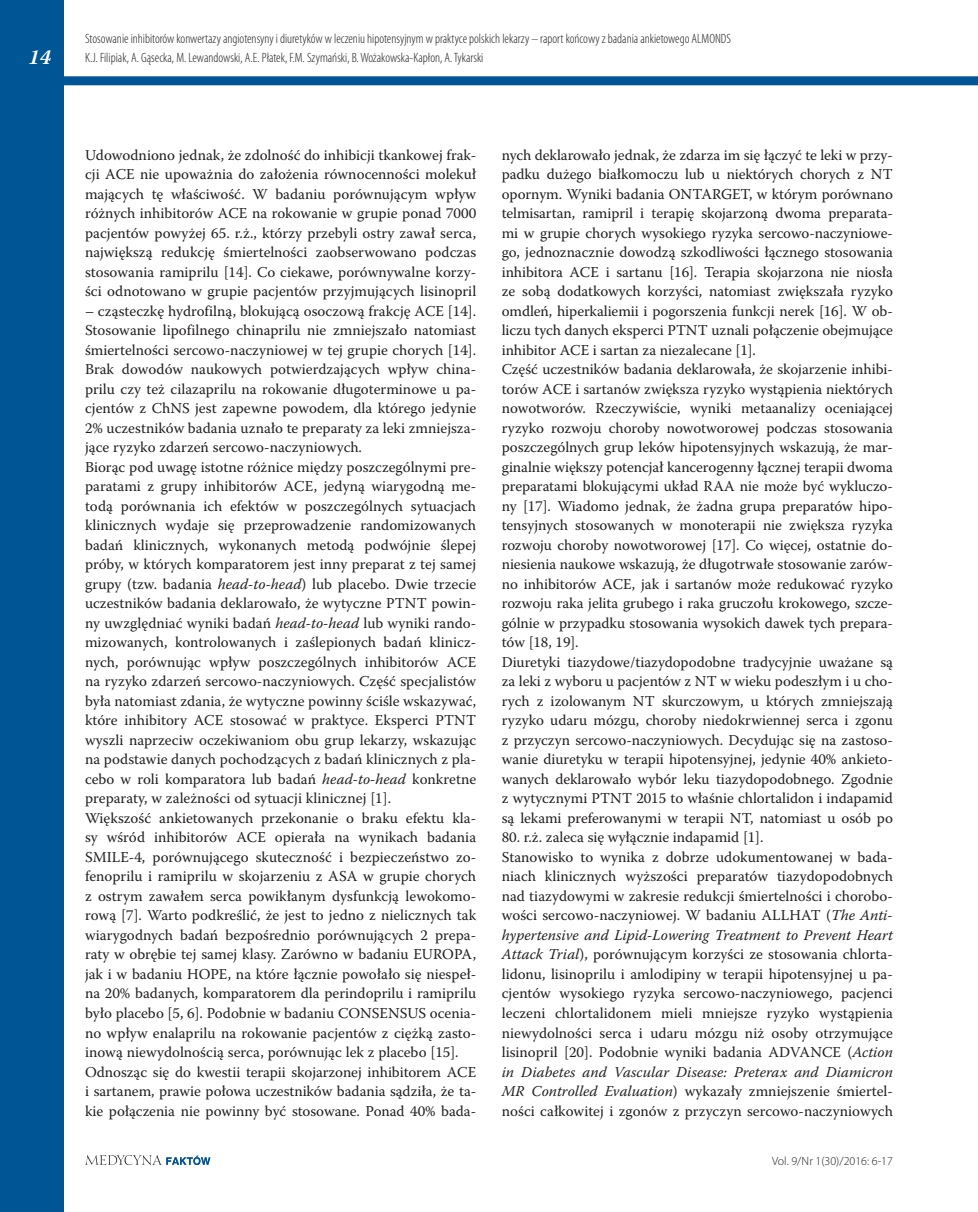
<style>
.page{position:relative;width:978px;height:1212px;background:#fff}
.page>*{position:absolute;margin:0;border:0;box-sizing:border-box;transform-origin:0 0}
.t1{font:italic 700 21px "Warnock Pro";color:#fff}
.t2{font:15px/19.5px "Warnock Pro";color:#231f20}
.t3{font:300 condensed 13.5px/19.5px "Myriad Pro";color:#231f20}
.t4{font:300 12px "Myriad Pro";color:#231f20}
.s1{font-style:italic}
</style>
<div class="page">
<div style="left:0;top:76px;width:978px;height:9px;background:#005594"></div>
<div style="left:0;top:0;width:64px;height:1212px;background:#005594"></div>
<svg style="left:85px;top:1155px;width:125px;height:10px"></svg>
<h1 class="t1" style="left:28px;top:44px;width:24px">14</h1>
<p class="t3" style="left:85px;top:29px;width:648px">Stosowanie inhibitorów konwertazy angiotensyny i diuretyków w leczeniu hipotensyjnym w praktyce polskich lekarzy – raport końcowy z badania ankietowego ALMONDS<br>K.J. Filipiak, A. Gąsecka, M. Lewandowski, A.E. Płatek, F.M. Szymański, B. Wożakowska-Kapłon, A. Tykarski</p>
<p class="t2" style="left:85px;top:145px;width:393px;text-align:justify">Udowodniono jednak, że zdolność do inhibicji tkankowej frak&shy;cji ACE nie upoważnia do założenia równocenności molekuł mających tę właściwość. W badaniu porównującym wpływ różnych inhibitorów ACE na rokowanie w grupie ponad 7000 pacjentów powyżej 65. r.ż., którzy przebyli ostry zawał serca, największą redukcję śmiertelności zaobserwowano podczas stosowania ramiprilu [14]. Co ciekawe, porównywalne korzy&shy;ści odnotowano w grupie pacjentów przyjmujących lisinopril</p>
<p class="t2" style="left:85px;top:301px;width:393px">– cząsteczkę hydrofilną, blokującą osoczową frakcję ACE [14].<br>Stosowanie lipofilnego chinaprilu nie zmniejszało natomiast śmiertelności sercowo-naczyniowej w tej grupie chorych [14].<br>Brak dowodów naukowych potwierdzających wpływ china&shy;prilu czy też cilazaprilu na rokowanie długoterminowe u pa&shy;cjentów z ChNS jest zapewne powodem, dla którego jedynie 2% uczestników badania uznało te preparaty za leki zmniejsza&shy;jące ryzyko zdarzeń sercowo-naczyniowych.<br>Biorąc pod uwagę istotne różnice między poszczególnymi pre&shy;paratami z grupy inhibitorów ACE, jedyną wiarygodną me&shy;todą porównania ich efektów w poszczególnych sytuacjach klinicznych wydaje się przeprowadzenie randomizowanych badań klinicznych, wykonanych metodą podwójnie ślepej próby, w których komparatorem jest inny preparat z tej samej grupy (tzw. badania <span class="s1">head-to-head</span>) lub placebo. Dwie trzecie uczestników badania deklarowało, że wytyczne PTNT powin&shy;ny uwzględniać wyniki badań <span class="s1">head-to-head</span> lub wyniki rando&shy;mizowanych, kontrolowanych i zaślepionych badań klinicz&shy;nych, porównując wpływ poszczególnych inhibitorów ACE na ryzyko zdarzeń sercowo-naczyniowych. Część specjalistów była natomiast zdania, że wytyczne powinny ściśle wskazywać, które inhibitory ACE stosować w praktyce. Eksperci PTNT wyszli naprzeciw oczekiwaniom obu grup lekarzy, wskazując na podstawie danych pochodzących z badań klinicznych z pla&shy;cebo w roli komparatora lub badań <span class="s1">head-to-head</span> konkretne preparaty, w zależności od sytuacji klinicznej [1].<br>Większość ankietowanych przekonanie o braku efektu kla&shy;sy wśród inhibitorów ACE opierała na wynikach badania SMILE-4, porównującego skuteczność i bezpieczeństwo zo&shy;fenoprilu i ramiprilu w skojarzeniu z ASA w grupie chorych z ostrym zawałem serca powikłanym dysfunkcją lewokomo&shy;rową [7]. Warto podkreślić, że jest to jedno z nielicznych tak wiarygodnych badań bezpośrednio porównujących 2 prepa&shy;raty w obrębie tej samej klasy. Zarówno w badaniu EUROPA, jak i w badaniu HOPE, na które łącznie powołało się niespeł&shy;na 20% badanych, komparatorem dla perindoprilu i ramiprilu było placebo [5, 6]. Podobnie w badaniu CONSENSUS ocenia&shy;no wpływ enalaprilu na rokowanie pacjentów z ciężką zasto&shy;inową niewydolnością serca, porównując lek z placebo [15].<br>Odnosząc się do kwestii terapii skojarzonej inhibitorem ACE i sartanem, prawie połowa uczestników badania sądziła, że ta&shy;kie połączenia nie powinny być stosowane. Ponad 40% bada-</p>
<p class="t2" style="left:502px;top:145px;width:393px">nych deklarowało jednak, że zdarza im się łączyć te leki w przy&shy;padku dużego białkomoczu lub u niektórych chorych z NT opornym. Wyniki badania ONTARGET, w którym porównano telmisartan, ramipril i terapię skojarzoną dwoma preparata&shy;mi w grupie chorych wysokiego ryzyka sercowo-naczyniowe&shy;go, jednoznacznie dowodzą szkodliwości łącznego stosowania inhibitora ACE i sartanu [16]. Terapia skojarzona nie niosła ze sobą dodatkowych korzyści, natomiast zwiększała ryzyko omdleń, hiperkaliemii i pogorszenia funkcji nerek [16]. W ob&shy;liczu tych danych eksperci PTNT uznali połączenie obejmujące inhibitor ACE i sartan za niezalecane [1].<br>Część uczestników badania deklarowała, że skojarzenie inhibi&shy;torów ACE i sartanów zwiększa ryzyko wystąpienia niektórych nowotworów. Rzeczywiście, wyniki metaanalizy oceniającej ryzyko rozwoju choroby nowotworowej podczas stosowania poszczególnych grup leków hipotensyjnych wskazują, że mar&shy;ginalnie większy potencjał kancerogenny łącznej terapii dwoma preparatami blokującymi układ RAA nie może być wykluczo&shy;ny [17]. Wiadomo jednak, że żadna grupa preparatów hipo&shy;tensyjnych stosowanych w monoterapii nie zwiększa ryzyka rozwoju choroby nowotworowej [17]. Co więcej, ostatnie do&shy;niesienia naukowe wskazują, że długotrwałe stosowanie zarów&shy;no inhibitorów ACE, jak i sartanów może redukować ryzyko rozwoju raka jelita grubego i raka gruczołu krokowego, szcze&shy;gólnie w przypadku stosowania wysokich dawek tych prepara&shy;tów [18, 19].<br>Diuretyki tiazydowe/tiazydopodobne tradycyjnie uważane są za leki z wyboru u pacjentów z NT w wieku podeszłym i u cho&shy;rych z izolowanym NT skurczowym, u których zmniejszają ryzyko udaru mózgu, choroby niedokrwiennej serca i zgonu z przyczyn sercowo-naczyniowych. Decydując się na zastoso&shy;wanie diuretyku w terapii hipotensyjnej, jedynie 40% ankieto&shy;wanych deklarowało wybór leku tiazydopodobnego. Zgodnie z wytycznymi PTNT 2015 to właśnie chlortalidon i indapamid są lekami preferowanymi w terapii NT, natomiast u osób po</p>
<p class="t2" style="left:502px;top:827px;width:393px">80. r.ż. zaleca się wyłącznie indapamid [1].<br>Stanowisko to wynika z dobrze udokumentowanej w bada&shy;niach klinicznych wyższości preparatów tiazydopodobnych nad tiazydowymi w zakresie redukcji śmiertelności i chorobo&shy;wości sercowo-naczyniowej. W badaniu ALLHAT (<span class="s1">The Anti&shy;hypertensive and Lipid-Lowering Treatment to Prevent Heart Attack Trial</span>), porównującym korzyści ze stosowania chlorta&shy;lidonu, lisinoprilu i amlodipiny w terapii hipotensyjnej u pa&shy;cjentów wysokiego ryzyka sercowo-naczyniowego, pacjenci leczeni chlortalidonem mieli mniejsze ryzyko wystąpienia niewydolności serca i udaru mózgu niż osoby otrzymujące lisinopril [20]. Podobnie wyniki badania ADVANCE (<span class="s1">Action in Diabetes and Vascular Disease: Preterax and Diamicron MR Controlled Evaluation</span>) wykazały zmniejszenie śmiertel&shy;ności całkowitej i zgonów z przyczyn sercowo-naczyniowych</p>
<p class="t4" style="left:772px;top:1154px;width:122px">Vol. 9/Nr 1(30)/2016: 6-17</p>
</div>
